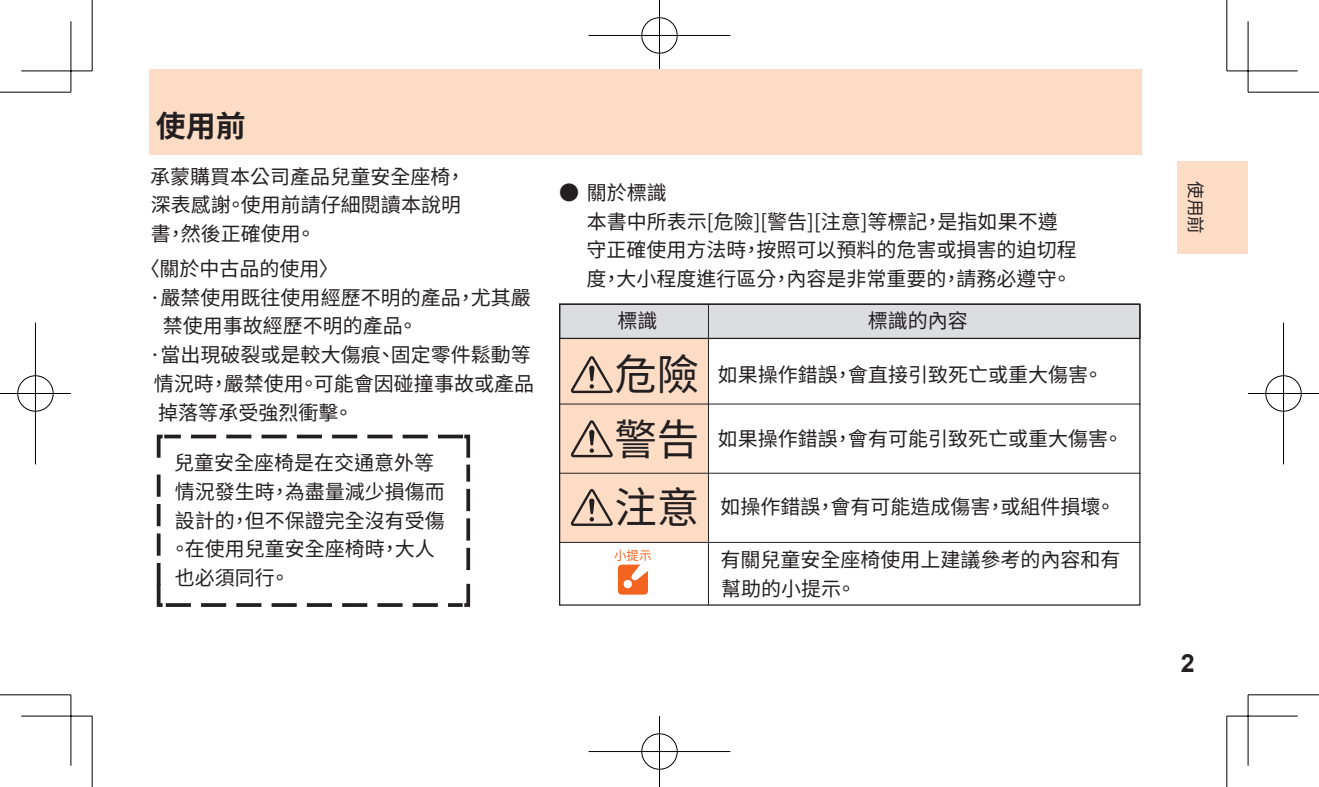
<style>
.page{position:relative;width:1319px;height:787px;background:#fff}
.page>*{position:absolute;margin:0;border:0;box-sizing:border-box;transform-origin:0 0}
.t1{font:42.5px "Source Han Sans TC";color:#231f20}
.t2{font:700 30px "Source Han Sans TC";color:#231f20}
.t3{font:700 25px "Arial";color:#231f20}
.t4{font:20px/28.8px "Source Han Sans TC";color:#231f20}
.t5{font:17.5px "Source Han Sans TC";color:#231f20}
.t6{font:12.5px "Source Han Sans TC";color:#f36421}
.s1{font-size:42.5px}
</style>
<div class="page">
<svg style="left:0;top:91px;width:69px;height:1px"></svg>
<svg style="left:1249px;top:91px;width:69px;height:1px"></svg>
<svg style="left:91px;top:0;width:1px;height:69px"></svg>
<svg style="left:91px;top:718px;width:1px;height:69px"></svg>
<svg style="left:1227px;top:0;width:1px;height:69px"></svg>
<svg style="left:1227px;top:718px;width:1px;height:69px"></svg>
<svg style="left:21px;top:69px;width:71px;height:3px"></svg>
<svg style="left:1226px;top:69px;width:71px;height:3px"></svg>
<svg style="left:21px;top:716px;width:71px;height:2px"></svg>
<svg style="left:1227px;top:716px;width:70px;height:2px"></svg>
<svg style="left:69px;top:21px;width:4px;height:71px"></svg>
<svg style="left:69px;top:694px;width:4px;height:71px"></svg>
<svg style="left:1245px;top:21px;width:4px;height:71px"></svg>
<svg style="left:1245px;top:695px;width:4px;height:70px"></svg>
<hr style="left:0;top:92px;width:71px;height:1px;background:#000">
<hr style="left:1247px;top:92px;width:71px;height:1px;background:#000">
<hr style="left:0;top:694px;width:71px;height:1px;background:#000">
<hr style="left:1247px;top:694px;width:71px;height:1px;background:#000">
<hr style="left:92px;top:0;width:1px;height:71px;background:#000">
<hr style="left:92px;top:716px;width:1px;height:71px;background:#000">
<hr style="left:1226px;top:0;width:1px;height:71px;background:#000">
<hr style="left:1226px;top:716px;width:1px;height:71px;background:#000">
<hr style="left:21px;top:70px;width:71px;height:1px;background:#000">
<hr style="left:1226px;top:70px;width:71px;height:1px;background:#000">
<hr style="left:21px;top:715px;width:71px;height:1px;background:#000">
<hr style="left:1226px;top:715px;width:71px;height:1px;background:#000">
<hr style="left:70px;top:21px;width:1px;height:71px;background:#000">
<hr style="left:70px;top:694px;width:1px;height:71px;background:#000">
<hr style="left:1247px;top:21px;width:1px;height:71px;background:#000">
<hr style="left:1247px;top:694px;width:1px;height:71px;background:#000">
<div style="left:640px;top:16px;width:39px;height:39px;border:4px solid #fff;border-radius:50%"></div>
<hr style="left:588px;top:34px;width:142px;height:3px;background:#fff">
<hr style="left:657px;top:0;width:4px;height:71px;background:#fff">
<div style="left:641px;top:17px;width:36px;height:37px;border:1px solid #000;border-radius:50%"></div>
<hr style="left:588px;top:35px;width:142px;height:1px;background:#000">
<hr style="left:659px;top:0;width:1px;height:71px;background:#000">
<div style="left:640px;top:732px;width:39px;height:39px;border:4px solid #fff;border-radius:50%"></div>
<hr style="left:588px;top:749px;width:142px;height:4px;background:#fff">
<hr style="left:657px;top:716px;width:4px;height:71px;background:#fff">
<div style="left:641px;top:733px;width:36px;height:36px;border:1px solid #000;border-radius:50%"></div>
<hr style="left:588px;top:751px;width:142px;height:1px;background:#000">
<hr style="left:659px;top:716px;width:1px;height:71px;background:#000">
<div style="left:16px;top:374px;width:39px;height:39px;border:4px solid #fff;border-radius:50%"></div>
<hr style="left:0;top:392px;width:71px;height:3px;background:#fff">
<hr style="left:34px;top:322px;width:3px;height:142px;background:#fff">
<div style="left:17px;top:375px;width:37px;height:36px;border:1px solid #000;border-radius:50%"></div>
<hr style="left:0;top:393px;width:71px;height:1px;background:#000">
<hr style="left:35px;top:322px;width:1px;height:142px;background:#000">
<div style="left:1263px;top:374px;width:39px;height:39px;border:4px solid #fff;border-radius:50%"></div>
<hr style="left:1247px;top:392px;width:71px;height:3px;background:#fff">
<hr style="left:1281px;top:322px;width:3px;height:142px;background:#fff">
<div style="left:1265px;top:375px;width:36px;height:36px;border:1px solid #000;border-radius:50%"></div>
<hr style="left:1247px;top:393px;width:71px;height:1px;background:#000">
<hr style="left:1282px;top:322px;width:1px;height:142px;background:#000">
<div style="left:1176px;top:161px;width:71px;height:92px;background:#fddcc5"></div>
<div style="left:149px;top:69px;width:992px;height:85px;background:#fddcc5"></div>
<svg style="left:156px;top:434px;width:315px;height:173px"></svg>
<div style="left:559px;top:339px;width:148px;height:203px;background:#fddcc5"></div>
<div style="left:559px;top:304px;width:580px;height:34px;background:#dcdddf"></div>
<div style="left:559px;top:303px;width:581px;height:36px;border:1px solid #231f20"></div>
<hr style="left:559px;top:403px;width:581px;height:1px;background:#231f20">
<hr style="left:559px;top:473px;width:581px;height:1px;background:#231f20">
<hr style="left:559px;top:542px;width:581px;height:1px;background:#231f20">
<hr style="left:708px;top:303px;width:1px;height:302px;background:#231f20">
<svg style="left:570px;top:356px;width:42px;height:37px"></svg>
<svg style="left:570px;top:420px;width:42px;height:37px"></svg>
<svg style="left:570px;top:489px;width:42px;height:37px"></svg>
<svg style="left:618px;top:564px;width:30px;height:30px"></svg>
<h2 class="t2" style="left:156px;top:109px;width:91px">使用前</h2>
<p class="t4" style="left:150px;top:162px;width:316px">承蒙購買本公司產品兒童安全座椅，深表感謝。使用前請仔細閱讀本說明書，然後正確使用。</p>
<p class="t4" style="left:140px;top:255px;width:200px">〈關於中古品的使用〉</p>
<p class="t4" style="left:149px;top:283px;width:383px">·嚴禁使用既往使用經歷不明的產品，尤其嚴</p>
<p class="t4" style="left:163px;top:312px;width:257px">禁使用事故經歷不明的產品。</p>
<p class="t4" style="left:149px;top:341px;width:383px">·當出現破裂或是較大傷痕、固定零件鬆動等</p>
<p class="t4" style="left:154px;top:369px;width:381px">情況時，嚴禁使用。可能會因碰撞事故或產品</p>
<p class="t4" style="left:158px;top:398px;width:196px">掉落等承受強烈衝擊。</p>
<p class="t4" style="left:170px;top:449px;width:277px">兒童安全座椅是在交通意外等情況發生時，為盡量減少損傷而設計的，但不保證完全沒有受傷。在使用兒童安全座椅時，大人也必須同行。</p>
<p class="t4" style="left:586px;top:179px;width:491px;text-indent:-27px">● 關於標識<br>本書中所表示[危險][警告][注意]等標記，是指如果不遵守正確使用方法時，按照可以預料的危害或損害的迫切程度，大小程度進行區分，內容是非常重要的，請務必遵守。</p>
<p class="t4" style="left:617px;top:307px;width:41px">標識</p>
<p class="t4" style="left:867px;top:307px;width:101px">標識的內容</p>
<p class="t4" style="left:614px;top:360px;width:490px"><span class="s1">危險</span> 如果操作錯誤，會直接引致死亡或重大傷害。</p>
<p class="t4" style="left:717px;top:424px;width:406px">如果操作錯誤，會有可能引致死亡或重大傷害。</p>
<h1 class="t1" style="left:614px;top:415px;width:87px">警告</h1>
<h1 class="t1" style="left:614px;top:483px;width:87px">注意</h1>
<p class="t4" style="left:720px;top:492px;width:396px">如操作錯誤，會有可能造成傷害，或組件損壞。</p>
<p class="t6" style="left:614px;top:548px;width:39px">小提示</p>
<p class="t4" style="left:720px;top:545px;width:401px">有關兒童安全座椅使用上建議參考的內容和有幫助的小提示。</p>
<p class="t5" style="left:1205px;top:181px;width:54px;rotate:90deg">使用前</p>
<p class="t3" style="left:1180px;top:645px;width:15px">2</p>
</div>
